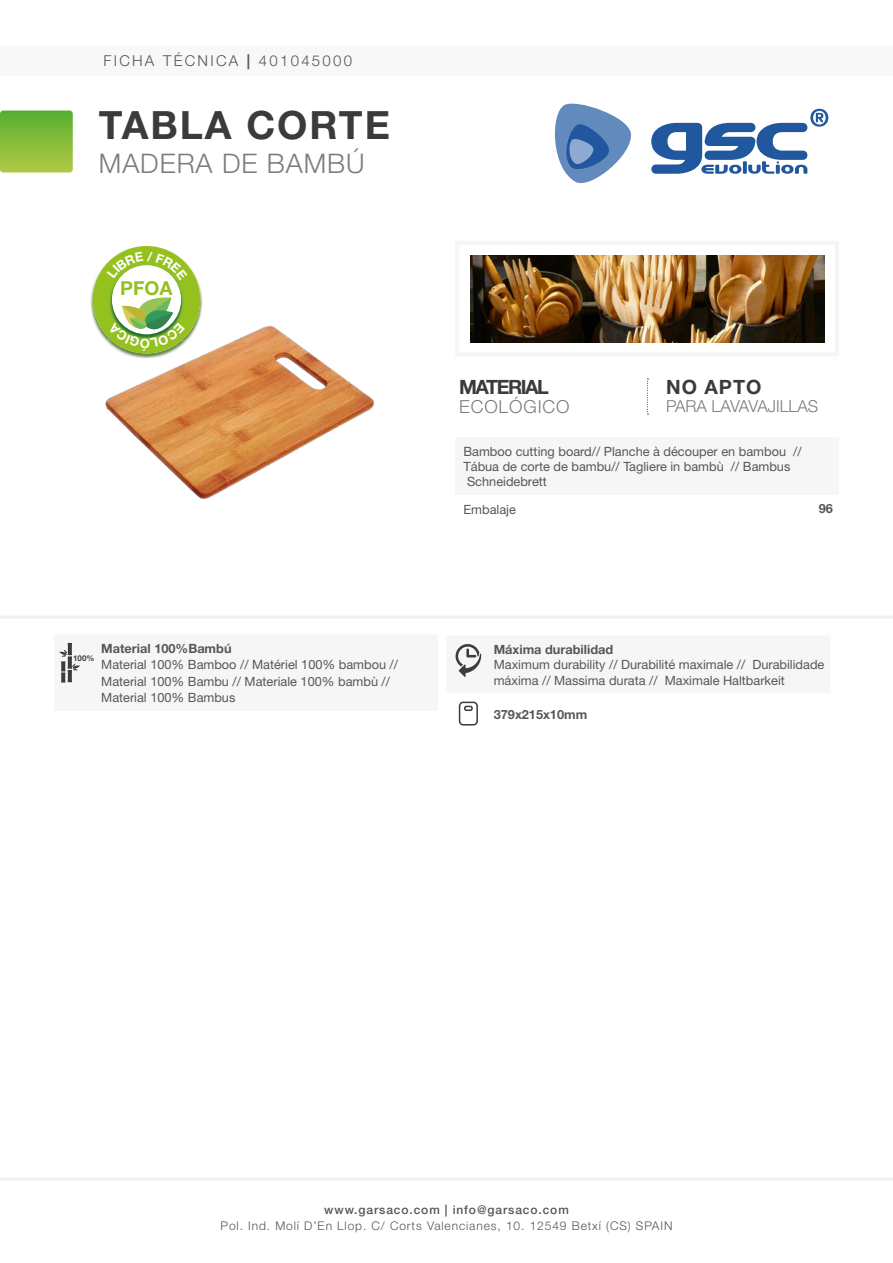
<style>
.page{position:relative;width:893px;height:1263px;background:#fff}
.page>*{position:absolute;margin:0;border:0;box-sizing:border-box;transform-origin:0 0}
.t1{font:700 39px "Helvetica Neue";letter-spacing:.05em;color:#3b3b3a}
.t2{font:300 27px "Helvetica Neue";letter-spacing:.035em;color:#7c7c7b}
.t3{font:700 19.65px "Helvetica Neue";letter-spacing:-.075em;color:#3b3b3a}
.t4{font:700 19.2px "Helvetica Neue";color:#95c11f}
.t5{font:300 18px "Helvetica Neue";letter-spacing:.05em;color:#7c7c7b}
.t6{font:300 16.5px "Helvetica Neue";color:#7c7c7b}
.t7{font:300 15px "Helvetica Neue";letter-spacing:.15em;color:#565555}
.t8{font:12.75px/15.3px "Helvetica Neue";color:#575756}
.t9{font:700 12.75px "Helvetica Neue";color:#575756}
.t10{font:300 12px "Helvetica Neue";letter-spacing:.075em;color:#565555}
.t11{font:500 12px "Helvetica Neue";letter-spacing:.075em;color:#565555}
.t12{font:700 7.95px "Helvetica Neue";color:#3c3c3b}
.s1{font-weight:700}
</style>
<div class="page">
<svg style="left:651px;top:109px;width:177px;height:65px"></svg>
<svg style="left:554px;top:103px;width:77px;height:81px"></svg>
<hr style="left:0;top:1178px;width:893px;height:3px;background:#f0f0f0">
<div style="left:0;top:47px;width:893px;height:29px;background:#f8f8f8"></div>
<img style="left:90px;top:246px;width:113px;height:73px">
<div style="left:93px;top:246px;width:107px;height:107px;background:#95c11f;border-radius:50%"></div>
<img style="left:110px;top:280px;width:73px;height:15px">
<div style="left:112px;top:265px;width:69px;height:69px;background:#fff;border-radius:50%"></div>
<svg style="left:0;top:110px;width:73px;height:63px;background:#86bd3e"></svg>
<img style="left:93px;top:319px;width:281px;height:180px">
<img style="left:470px;top:255px;width:355px;height:87px">
<svg style="left:647px;top:378px;width:1px;height:37px"></svg>
<hr style="left:0;top:615px;width:893px;height:3px;background:#f0f0f0">
<svg style="left:59px;top:642px;width:22px;height:41px"></svg>
<div style="left:455px;top:437px;width:384px;height:58px;background:#f6f6f6"></div>
<svg style="left:455px;top:644px;width:27px;height:33px"></svg>
<svg style="left:458px;top:701px;width:20px;height:25px"></svg>
<svg style="left:107px;top:251px;width:80px;height:29px"></svg>
<svg style="left:108px;top:295px;width:77px;height:55px"></svg>
<p class="t7" style="left:103px;top:51px;width:250px">FICHA TÉCNICA <span class="s1">|</span> 401045000</p>
<h1 class="t1" style="left:99px;top:101px;width:293px">TABLA CORTE</h1>
<h2 class="t2" style="left:99px;top:146px;width:267px">MADERA DE BAMBÚ</h2>
<h3 class="t4" style="left:120px;top:276px;width:54px">PFOA</h3>
<p class="t12" style="left:73px;top:653px;width:23px">100%</p>
<p class="t9" style="left:101px;top:640px;width:132px">Material 100%Bambú</p>
<p class="t8" style="left:101px;top:656px;width:298px;line-height:16.5px">Material 100% Bamboo // Matériel 100% bambou //<br>Material 100% Bambu // Materiale 100% bambù //<br>Material 100% Bambus</p>
<h3 class="t3" style="left:459px;top:375px;width:91px">MATERIAL</h3>
<h3 class="t3" style="left:666px;top:375px;width:97px">NO APTO</h3>
<h3 class="t5" style="left:459px;top:396px;width:112px">ECOLÓGICO</h3>
<p class="t6" style="left:666px;top:396px;width:154px">PARA LAVAVAJILLAS</p>
<p class="t8" style="left:463px;top:443px;width:340px">Bamboo cutting board// Planche à découper en bambou //<br>Tábua de corte de bambu// Tagliere in bambù // Bambus<br>Schneidebrett</p>
<p class="t8" style="left:463px;top:501px;width:54px">Embalaje</p>
<p class="t9" style="left:819px;top:501px;width:16px">96</p>
<p class="t9" style="left:494px;top:641px;width:121px">Máxima durabilidad</p>
<p class="t8" style="left:494px;top:657px;width:332px">Maximum durability // Durabilité maximale // Durabilidade máxima // Massima durata // Maximale Haltbarkeit</p>
<p class="t9" style="left:494px;top:706px;width:95px">379x215x10mm</p>
<p class="t11" style="left:324px;top:1202px;width:246px">www.garsaco.com | info@garsaco.com</p>
<p class="t10" style="left:221px;top:1219px;width:453px">Pol. Ind. Molí D’En Llop. C/ Corts Valencianes, 10. 12549 Betxí (CS) SPAIN</p>
</div>
